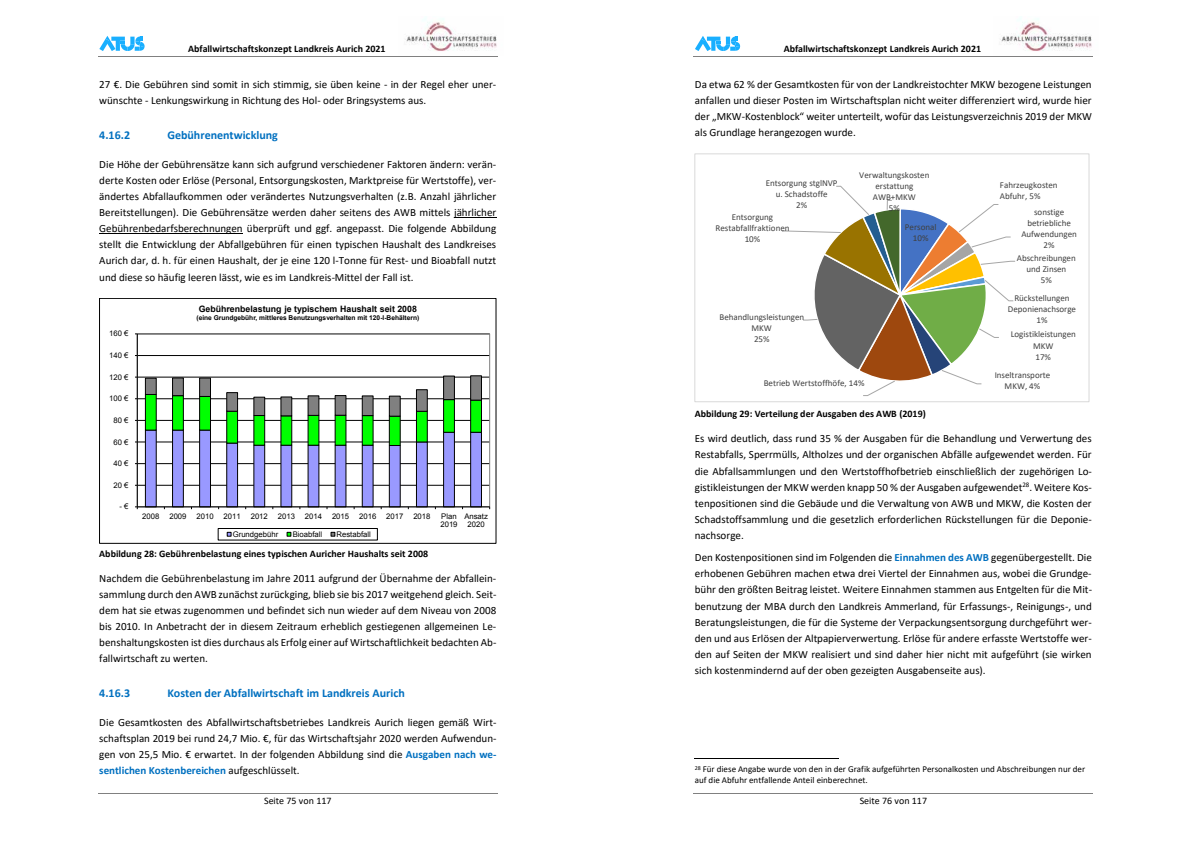
<style>
.page{position:relative;width:1191px;height:842px;background:#fff}
.page>*{position:absolute;margin:0;border:0;box-sizing:border-box;transform-origin:0 0}
.t1{font:700 12px "Calibri";color:#0070c0}
.t2{font:11px/16.1px "Calibri";color:#000;text-align:justify}
.t3{font:700 10px "Calibri";color:#000}
.t4{font:10px "Calibri";color:#000}
.t5{font:9px/11px "Calibri";letter-spacing:-.005em;color:#404040;text-align:center}
.t6{font:9px/10.9px "Calibri";color:#000}
.t7{font:700 8.8px "Arial";color:#000}
.t8{font:7.7px/8.9px "Arial";color:#000}
.t9{font:700 6.6px "Arial";color:#000}
.s1{font-weight:700;color:#0070c0}
</style>
<div class="page">
<img style="left:405px;top:18px;width:92px;height:33px">
<hr style="left:98px;top:56px;width:400px;height:1px;background:#808080">
<hr style="left:98px;top:793px;width:400px;height:1px;background:#808080">
<svg style="left:99px;top:36px;width:46px;height:15px"></svg>
<hr style="left:454px;top:217px;width:42px;height:1px;background:#000">
<hr style="left:99px;top:233px;width:144px;height:1px;background:#000">
<hr style="left:137px;top:485px;width:352px;height:1px;background:#000">
<hr style="left:137px;top:463px;width:352px;height:1px;background:#000">
<hr style="left:137px;top:442px;width:352px;height:1px;background:#000">
<hr style="left:137px;top:420px;width:352px;height:1px;background:#000">
<hr style="left:137px;top:399px;width:352px;height:1px;background:#000">
<hr style="left:137px;top:377px;width:352px;height:1px;background:#000">
<hr style="left:137px;top:355px;width:352px;height:1px;background:#000">
<div style="left:137px;top:334px;width:353px;height:173px;border:1px solid #808080"></div>
<hr style="left:137px;top:334px;width:1px;height:173px;background:#000">
<hr style="left:137px;top:507px;width:352px;height:1px;background:#000">
<svg style="left:145px;top:375px;width:337px;height:134px"></svg>
<div style="left:218px;top:528px;width:159px;height:12px;border:1px solid #000"></div>
<svg style="left:227px;top:532px;width:4px;height:4px"></svg>
<svg style="left:287px;top:532px;width:4px;height:4px"></svg>
<svg style="left:331px;top:532px;width:4px;height:4px"></svg>
<div style="left:99px;top:298px;width:397px;height:245px;border:1px solid #000"></div>
<img style="left:1000px;top:18px;width:92px;height:33px">
<hr style="left:693px;top:56px;width:400px;height:1px;background:#808080">
<hr style="left:693px;top:793px;width:400px;height:1px;background:#808080">
<svg style="left:695px;top:36px;width:45px;height:15px"></svg>
<hr style="left:695px;top:758px;width:144px;height:1px;background:#000">
<svg style="left:782px;top:185px;width:234px;height:211px"></svg>
<div style="left:694px;top:153px;width:395px;height:249px;border:1px solid #d9d9d9"></div>
<p class="t3" style="left:188px;top:42px;width:199px">Abfallwirtschaftskonzept Landkreis Aurich 2021</p>
<p class="t2" style="left:99px;top:76px;width:398px">27 €. Die Gebühren sind somit in sich stimmig, sie üben keine - in der Regel eher uner&shy;wünschte - Lenkungswirkung in Richtung des Hol- oder Bringsystems aus.</p>
<p class="t1" style="left:99px;top:127px;width:32px">4.16.2</p>
<p class="t1" style="left:167px;top:127px;width:112px">Gebührenentwicklung</p>
<p class="t2" style="left:99px;top:156px;width:398px">Die Höhe der Gebührensätze kann sich aufgrund verschiedener Faktoren ändern: verän&shy;derte Kosten oder Erlöse (Personal, Entsorgungskosten, Marktpreise für Wertstoffe), ver&shy;ändertes Abfallaufkommen oder verändertes Nutzungsverhalten (z.B. Anzahl jährlicher Bereitstellungen). Die Gebührensätze werden daher seitens des AWB mittels jährlicher Gebührenbedarfsberechnungen überprüft und ggf. angepasst. Die folgende Abbildung stellt die Entwicklung der Abfallgebühren für einen typischen Haushalt des Landkreises Aurich dar, d. h. für einen Haushalt, der je eine 120 l-Tonne für Rest- und Bioabfall nutzt und diese so häufig leeren lässt, wie es im Landkreis-Mittel der Fall ist.</p>
<p class="t8" style="left:109px;top:329px;width:21px">160 €</p>
<p class="t8" style="left:109px;top:351px;width:21px">140 €</p>
<p class="t8" style="left:109px;top:372px;width:21px">120 €</p>
<p class="t8" style="left:109px;top:394px;width:21px">100 €</p>
<p class="t8" style="left:113px;top:416px;width:17px">80 €</p>
<p class="t8" style="left:113px;top:437px;width:17px">60 €</p>
<p class="t8" style="left:113px;top:459px;width:17px">40 €</p>
<p class="t8" style="left:113px;top:481px;width:17px">20 €</p>
<p class="t8" style="left:119px;top:502px;width:11px">- €</p>
<p class="t7" style="left:199px;top:303px;width:220px">Gebührenbelastung je typischem Haushalt seit 2008</p>
<p class="t9" style="left:196px;top:314px;width:224px">(eine Grundgebühr, mittleres Benutzungsverhalten mit 120-l-Behältern)</p>
<p class="t8" style="left:142px;top:511px;width:19px">2008</p>
<p class="t8" style="left:169px;top:511px;width:19px">2009</p>
<p class="t8" style="left:196px;top:511px;width:19px">2010</p>
<p class="t8" style="left:224px;top:511px;width:19px">2011</p>
<p class="t8" style="left:251px;top:511px;width:19px">2012</p>
<p class="t8" style="left:278px;top:511px;width:19px">2013</p>
<p class="t8" style="left:305px;top:511px;width:19px">2014</p>
<p class="t8" style="left:332px;top:511px;width:19px">2015</p>
<p class="t8" style="left:359px;top:511px;width:19px">2016</p>
<p class="t8" style="left:386px;top:511px;width:19px">2017</p>
<p class="t8" style="left:413px;top:511px;width:19px">2018</p>
<p class="t8" style="left:440px;top:511px;width:19px">Plan<br>2019</p>
<p class="t8" style="left:464px;top:511px;width:25px;text-align:center">Ansatz<br>2020</p>
<p class="t8" style="left:233px;top:530px;width:47px">Grundgebühr</p>
<p class="t8" style="left:293px;top:530px;width:31px">Bioabfall</p>
<p class="t8" style="left:337px;top:530px;width:36px">Restabfall</p>
<p class="t3" style="left:99px;top:546px;width:330px">Abbildung 28: Gebührenbelastung eines typischen Auricher Haushalts seit 2008</p>
<p class="t2" style="left:99px;top:570px;width:399px">Nachdem die Gebührenbelastung im Jahre 2011 aufgrund der Übernahme der Abfallein&shy;sammlung durch den AWB zunächst zurückging, blieb sie bis 2017 weitgehend gleich. Seit&shy;dem hat sie etwas zugenommen und befindet sich nun wieder auf dem Niveau von 2008 bis 2010. In Anbetracht der in diesem Zeitraum erheblich gestiegenen allgemeinen Le&shy;benshaltungskosten ist dies durchaus als Erfolg einer auf Wirtschaftlichkeit bedachten Ab&shy;fallwirtschaft zu werten.</p>
<p class="t1" style="left:99px;top:685px;width:32px">4.16.3</p>
<p class="t1" style="left:167px;top:685px;width:239px">Kosten der Abfallwirtschaft im Landkreis Aurich</p>
<p class="t2" style="left:99px;top:714px;width:399px">Die Gesamtkosten des Abfallwirtschaftsbetriebes Landkreis Aurich liegen gemäß Wirt&shy;schaftsplan 2019 bei rund 24,7 Mio. €, für das Wirtschaftsjahr 2020 werden Aufwendun&shy;gen von 25,5 Mio. € erwartet. In der folgenden Abbildung sind die <span class="s1">Ausgaben nach we&shy;sentlichen Kostenbereichen</span> aufgeschlüsselt.</p>
<p class="t4" style="left:264px;top:794px;width:69px">Seite 75 von 117</p>
<p class="t3" style="left:783px;top:42px;width:199px">Abfallwirtschaftskonzept Landkreis Aurich 2021</p>
<p class="t2" style="left:695px;top:76px;width:398px">Da etwa 62 % der Gesamtkosten für von der Landkreistochter MKW bezogene Leistungen anfallen und dieser Posten im Wirtschaftsplan nicht weiter differenziert wird, wurde hier der „MKW-Kostenblock“ weiter unterteilt, wofür das Leistungsverzeichnis 2019 der MKW als Grundlage herangezogen wurde.</p>
<p class="t5" style="left:766px;top:177px;width:73px">Entsorgung stglNVP u. Schadstoffe<br>2%</p>
<p class="t5" style="left:859px;top:169px;width:72px">Verwaltungskosten erstattung<br>AWB+MKW<br>5%</p>
<p class="t5" style="left:715px;top:211px;width:75px">Entsorgung<br>Restabfallfraktionen<br>10%</p>
<p class="t5" style="left:719px;top:311px;width:86px">Behandlungsleistungen<br>MKW<br>25%</p>
<p class="t5" style="left:763px;top:377px;width:102px">Betrieb Wertstoffhöfe, 14%</p>
<p class="t5" style="left:905px;top:221px;width:33px">Personal<br>10%</p>
<p class="t5" style="left:1000px;top:179px;width:59px;text-align:left">Fahrzeugkosten<br>Abfuhr, 5%</p>
<p class="t5" style="left:1021px;top:206px;width:57px">sonstige betriebliche<br>Aufwendungen<br>2%</p>
<p class="t5" style="left:1017px;top:253px;width:60px">Abschreibungen und Zinsen<br>5%</p>
<p class="t5" style="left:1008px;top:292px;width:70px">Rückstellungen<br>Deponienachsorge<br>1%</p>
<p class="t5" style="left:1010px;top:329px;width:67px">Logistikleistungen<br>MKW<br>17%</p>
<p class="t5" style="left:994px;top:370px;width:57px">Inseltransporte<br>MKW, 4%</p>
<p class="t3" style="left:695px;top:407px;width:233px">Abbildung 29: Verteilung der Ausgaben des AWB (2019)</p>
<p class="t2" style="left:695px;top:430px;width:399px">Es wird deutlich, dass rund 35 % der Ausgaben für die Behandlung und Verwertung des Restabfalls, Sperrmülls, Altholzes und der organischen Abfälle aufgewendet werden. Für die Abfallsammlungen und den Wertstoffhofbetrieb einschließlich der zugehörigen Lo&shy;gistikleistungen der MKW werden knapp 50 % der Ausgaben aufgewendet<sup>28</sup>. Weitere Kos&shy;tenpositionen sind die Gebäude und die Verwaltung von AWB und MKW, die Kosten der Schadstoffsammlung und die gesetzlich erforderlichen Rückstellungen für die Deponie&shy;nachsorge.</p>
<p class="t2" style="left:695px;top:549px;width:399px">Den Kostenpositionen sind im Folgenden die <span class="s1">Einnahmen des AWB</span> gegenübergestellt. Die erhobenen Gebühren machen etwa drei Viertel der Einnahmen aus, wobei die Grundge&shy;bühr den größten Beitrag leistet. Weitere Einnahmen stammen aus Entgelten für die Mit&shy;benutzung der MBA durch den Landkreis Ammerland, für Erfassungs-, Reinigungs-, und Beratungsleistungen, die für die Systeme der Verpackungsentsorgung durchgeführt wer&shy;den und aus Erlösen der Altpapierverwertung. Erlöse für andere erfasste Wertstoffe wer&shy;den auf Seiten der MKW realisiert und sind daher hier nicht mit aufgeführt (sie wirken sich kostenmindernd auf der oben gezeigten Ausgabenseite aus).</p>
<p class="t6" style="left:695px;top:763px;width:392px"><sup>28</sup> Für diese Angabe wurde von den in der Grafik aufgeführten Personalkosten und Abschreibungen nur der auf die Abfuhr entfallende Anteil einberechnet.</p>
<p class="t4" style="left:859px;top:794px;width:69px">Seite 76 von 117</p>
</div>
